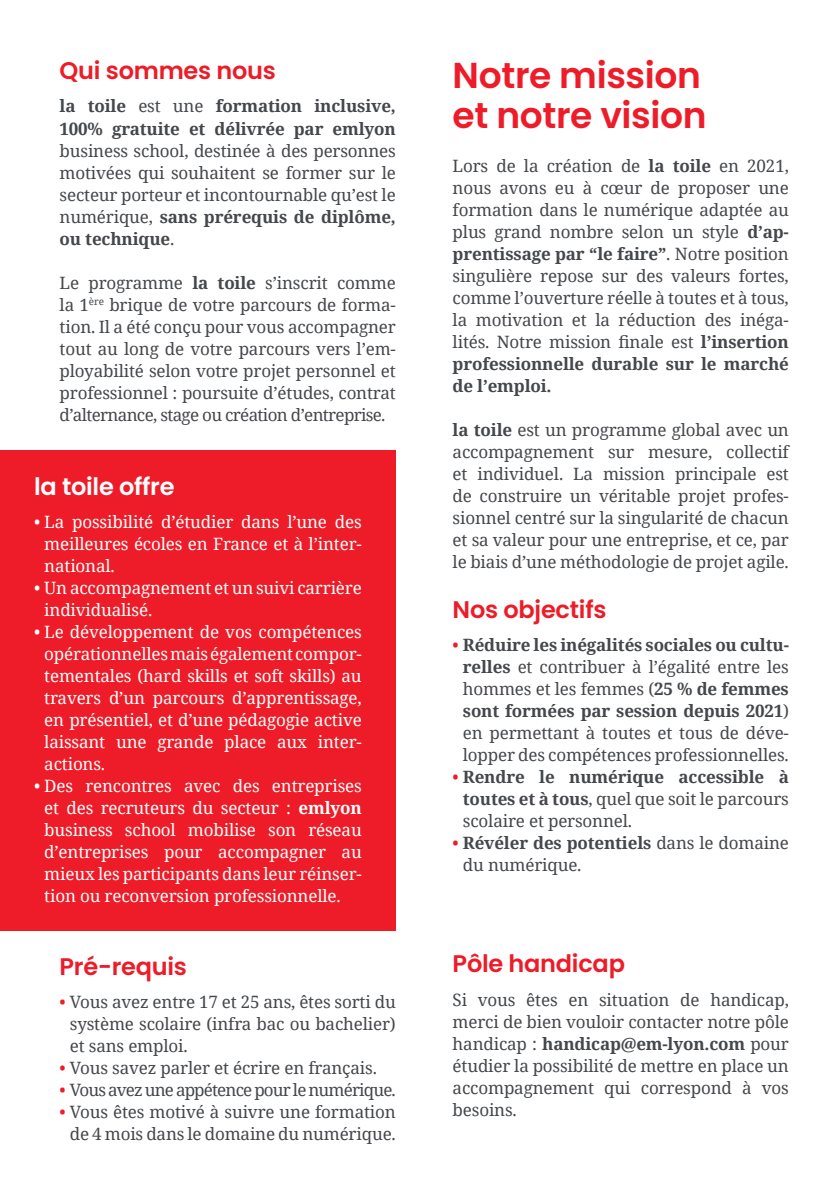
<style>
.page{position:relative;width:840px;height:1191px;background:#fff}
.page>*{position:absolute;margin:0;border:0;box-sizing:border-box;transform-origin:0 0}
.t1{font:600 36px/40px "Poppins";letter-spacing:-.01em;color:#ed1c28}
.t2{font:600 24px "Poppins";letter-spacing:-.01em;color:#ed1c28}
.t3{font:600 24px "Poppins";letter-spacing:-.01em;color:#fff}
.t4{font:17px/22px "Noto Serif";letter-spacing:-.01em;color:#44474b;text-align:justify}
.t5{font:17px/22px "Noto Serif";letter-spacing:-.01em;color:#fff;text-align:justify}
.t6{font:700 17px/22px "Noto Serif";letter-spacing:-.01em;color:#44474b}
.t7{font:17px "Noto Serif";letter-spacing:-.05em;color:#44474b}
.s1{font-weight:400}
.s2{font-weight:700}
.s3{color:#ed1c28}
</style>
<div class="page">
<div style="left:0;top:450px;width:395px;height:480px;background:#ed1c28"></div>
<h2 class="t2" style="left:60px;top:57px;width:218px">Qui sommes nous</h2>
<p class="t6" style="left:60px;top:95px;width:337px">la toile <span class="s1">est une</span> formation inclusive,<br>100% gratuite et délivrée par emlyon</p>
<p class="t4" style="left:60px;top:139px;width:337px">business school, destinée à des personnes motivées qui souhaitent se former sur le secteur porteur et incontournable qu’est le numérique, <span class="s2">sans prérequis de diplôme, ou technique</span>.</p>
<p class="t4" style="left:60px;top:271px;width:337px">Le programme <span class="s2">la toile</span> s’inscrit comme la 1<sup>ère</sup> brique de votre parcours de forma&shy;tion. Il a été conçu pour vous accompagner tout au long de votre parcours vers l’em&shy;ployabilité selon votre projet personnel et professionnel : poursuite d’études, contrat d’alternance, stage ou création d’entreprise.</p>
<h2 class="t3" style="left:34px;top:472px;width:142px">la toile offre</h2>
<p class="t5" style="left:44px;top:510px;width:319px;text-indent:-10px">• La possibilité d’étudier dans l’une des meilleures écoles en France et à l’inter&shy;national.</p>
<p class="t5" style="left:44px;top:576px;width:319px;text-indent:-10px">• Un accompagnement et un suivi carrière individualisé.</p>
<p class="t5" style="left:44px;top:620px;width:319px;text-indent:-10px">• Le développement de vos compétences opérationnelles mais également compor&shy;tementales (hard skills et soft skills) au travers d’un parcours d’apprentissage, en présentiel, et d’une pédagogie active laissant une grande place aux inter&shy;actions.</p>
<p class="t5" style="left:44px;top:774px;width:319px;text-indent:-10px">• Des rencontres avec des entreprises et des recruteurs du secteur : <span class="s2">emlyon </span>business school mobilise son réseau d’entreprises pour accompagner au mieux les participants dans leur réinser&shy;tion ou reconversion professionnelle.</p>
<h2 class="t2" style="left:60px;top:952px;width:129px">Pré-requis</h2>
<p class="t4" style="left:70px;top:990px;width:327px;text-indent:-10px"><span class="s3">•</span> Vous avez entre 17 et 25 ans, êtes sorti du système scolaire (infra bac ou bachelier) et sans emploi.</p>
<p class="t4" style="left:60px;top:1056px;width:319px"><span class="s3">•</span> Vous savez parler et écrire en français.</p>
<p class="t7" style="left:60px;top:1078px;width:337px"><span class="s3">•</span> Vous avez une appétence pour le numérique.</p>
<p class="t4" style="left:60px;top:1100px;width:337px;text-align:right"><span class="s3">•</span> Vous êtes motivé à suivre une formation de 4 mois dans le domaine du numérique.</p>
<h1 class="t1" style="left:452px;top:55px;width:255px">Notre mission et notre vision</h1>
<p class="t4" style="left:452px;top:154px;width:337px">Lors de la création de <span class="s2">la toile</span> en 2021, nous avons eu à cœur de proposer une formation dans le numérique adaptée au plus grand nombre selon un style <span class="s2">d’ap&shy;prentissage par “le faire”</span>. Notre position singulière repose sur des valeurs fortes, comme l’ouverture réelle à toutes et à tous, la motivation et la réduction des inéga&shy;lités. Notre mission finale est <span class="s2">l’insertion professionnelle durable sur le marché de l’emploi.</span></p>
<p class="t4" style="left:452px;top:418px;width:337px"><span class="s2">la toile</span> est un programme global avec un accompagnement sur mesure, collectif et individuel. La mission principale est de construire un véritable projet profes&shy;sionnel centré sur la singularité de chacun et sa valeur pour une entreprise, et ce, par le biais d’une méthodologie de projet agile.</p>
<h2 class="t2" style="left:452px;top:595px;width:155px">Nos objectifs</h2>
<p class="t4" style="left:462px;top:633px;width:327px;text-indent:-10px"><span class="s3">•</span> <span class="s2">Réduire les inégalités sociales ou cultu&shy;relles</span> et contribuer à l’égalité entre les hommes et les femmes (<span class="s2">25 % de femmes sont formées par session depuis 2021</span>) en permettant à toutes et tous de déve&shy;lopper des compétences professionnelles.</p>
<p class="t4" style="left:462px;top:765px;width:327px;text-indent:-10px"><span class="s3">•</span> <span class="s2">Rendre le numérique accessible à toutes et à tous</span>, quel que soit le parcours scolaire et personnel.</p>
<p class="t4" style="left:462px;top:831px;width:327px;text-indent:-10px"><span class="s3">•</span> <span class="s2">Révéler des potentiels</span> dans le domaine du numérique.</p>
<h2 class="t2" style="left:452px;top:950px;width:174px">Pôle handicap</h2>
<p class="t4" style="left:452px;top:988px;width:337px">Si vous êtes en situation de handicap, merci de bien vouloir contacter notre pôle handicap : <span class="s2">handicap@em-lyon.com</span> pour étudier la possibilité de mettre en place un accompagnement qui correspond à vos besoins.</p>
</div>
